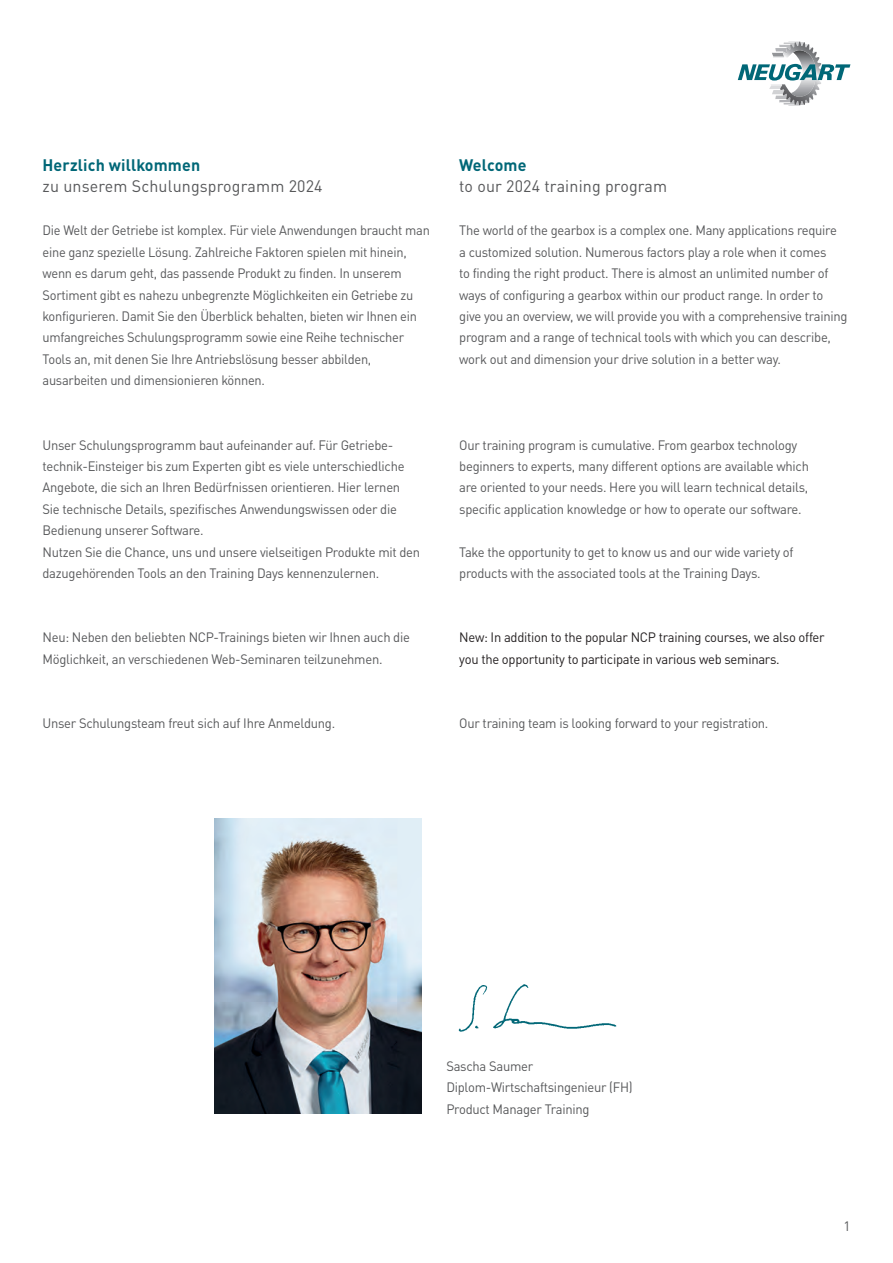
<style>
.page{position:relative;width:893px;height:1263px;background:#fff}
.page>*{position:absolute;margin:0;border:0;box-sizing:border-box;transform-origin:0 0}
._001_Standardtext_Sprache1{font:16.5px/21.5px "DIN Pro";letter-spacing:.01em;color:#57585a}
.Intro_Sprache_1_ohne_Initialen{font:13.5px/21.5px "DIN Pro";letter-spacing:-.02em;color:#57585a;scale:.96 1}
.Intro_Sprache_1_ohne_Initialen-2{font:13.5px/21.5px "DIN Pro";letter-spacing:-.02em;color:#57585a;scale:.95 1}
.Intro_Sprache_1_ohne_Initialen-3{font:13.5px/21.5px "DIN Pro";letter-spacing:-.02em;color:#231f20;scale:.96 1}
.Intro_Sprache_1_ohne_Initialen-4{font:13.5px "DIN Pro";letter-spacing:-.02em;color:#57585a}
.s1{font-weight:700;color:#006777}
</style>
<div class="page">
<img style="left:214px;top:819px;width:208px;height:295px">
<img style="left:458px;top:984px;width:159px;height:48px">
<svg style="left:738px;top:42px;width:112px;height:64px"></svg>
<p class="_001_Standardtext_Sprache1" style="left:43px;top:153px;width:282px"><span class="s1">Herzlich willkommen<br></span>zu unserem Schulungsprogramm 2024</p>
<p class="Intro_Sprache_1_ohne_Initialen-2" style="left:43px;top:219px;width:409px">Die Welt der Getriebe ist komplex. Für viele Anwendungen braucht man eine ganz spezielle Lösung. Zahlreiche Faktoren spielen mit hinein, wenn es darum geht, das passende Produkt zu finden. In unserem Sortiment gibt es nahezu unbegrenzte Möglichkeiten ein Getriebe zu konfigurieren. Damit Sie den Überblick behalten, bieten wir Ihnen ein umfangreiches Schulungsprogramm sowie eine Reihe technischer Tools an, mit denen Sie Ihre Antriebslösung besser abbilden, ausarbeiten und dimensionieren können.</p>
<p class="Intro_Sprache_1_ohne_Initialen" style="left:43px;top:433px;width:379px">Unser Schulungsprogramm baut aufeinander auf. Für Getriebe&shy;technik-Einsteiger bis zum Experten gibt es viele unterschiedliche Angebote, die sich an Ihren Bedürfnissen orientieren. Hier lernen Sie technische Details, spezifisches Anwendungswissen oder die Bedienung unserer Software.</p>
<p class="Intro_Sprache_1_ohne_Initialen" style="left:43px;top:540px;width:395px">Nutzen Sie die Chance, uns und unsere vielseitigen Produkte mit den dazugehörenden Tools an den Training Days kennenzulernen.</p>
<p class="Intro_Sprache_1_ohne_Initialen" style="left:43px;top:626px;width:384px">Neu: Neben den beliebten NCP-Trainings bieten wir Ihnen auch die<br>Möglichkeit, an verschiedenen Web-Seminaren teilzunehmen.</p>
<p class="Intro_Sprache_1_ohne_Initialen" style="left:43px;top:712px;width:306px">Unser Schulungsteam freut sich auf Ihre Anmeldung.</p>
<p class="_001_Standardtext_Sprache1" style="left:459px;top:153px;width:209px"><span class="s1">Welcome<br></span>to our 2024 training program</p>
<p class="Intro_Sprache_1_ohne_Initialen" style="left:459px;top:219px;width:406px">The world of the gearbox is a complex one. Many applications require<br>a customized solution. Numerous factors play a role when it comes<br>to finding the right product. There is almost an unlimited number of ways of configuring a gearbox within our product range. In order to give you an overview, we will provide you with a comprehensive training program and a range of technical tools with which you can describe, work out and dimension your drive solution in a better way.</p>
<p class="Intro_Sprache_1_ohne_Initialen" style="left:459px;top:433px;width:366px">Our training program is cumulative. From gearbox technology beginners to experts, many different options are available which are oriented to your needs. Here you will learn technical details, specific application knowledge or how to operate our software.</p>
<p class="Intro_Sprache_1_ohne_Initialen" style="left:459px;top:540px;width:350px">Take the opportunity to get to know us and our wide variety of products with the associated tools at the Training Days.</p>
<p class="Intro_Sprache_1_ohne_Initialen-3" style="left:459px;top:626px;width:382px">New: In addition to the popular NCP training courses, we also offer you the opportunity to participate in various web seminars.</p>
<p class="Intro_Sprache_1_ohne_Initialen" style="left:459px;top:712px;width:324px">Our training team is looking forward to your registration.</p>
<p class="Intro_Sprache_1_ohne_Initialen" style="left:446px;top:1054px;width:92px">Sascha Saumer</p>
<p class="Intro_Sprache_1_ohne_Initialen" style="left:446px;top:1076px;width:196px">Diplom-Wirtschaftsingenieur (FH)</p>
<p class="Intro_Sprache_1_ohne_Initialen" style="left:446px;top:1097px;width:151px">Product Manager Training</p>
<p class="Intro_Sprache_1_ohne_Initialen-4" style="left:843px;top:1215px;width:9px">1</p>
</div>
